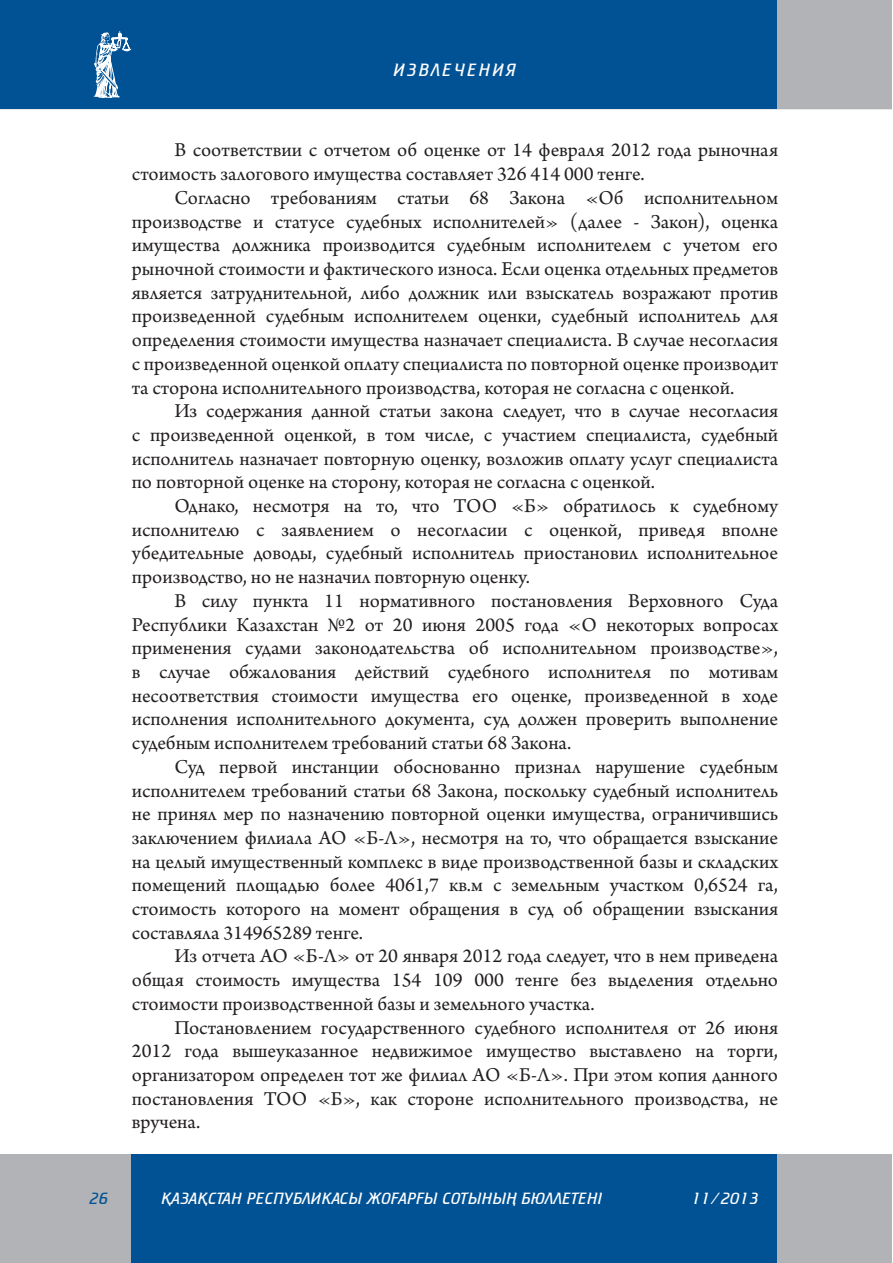
<style>
.page{position:relative;width:893px;height:1263px;background:#fff}
.page>*{position:absolute;margin:0;border:0;box-sizing:border-box;transform-origin:0 0}
.t1{font:20.7px/23.7px "Arno Pro";color:#231f20;text-align:justify}
.t2{font:300 18px "FK Cricket";letter-spacing:.11em;color:#fff}
.t3{font:300 16.5px "FK Cricket";color:#fff}
.t4{font:300 16.5px "FK Cricket";color:#005294}
</style>
<div class="page">
<div style="left:777px;top:1155px;width:114px;height:108px;background:#b2b3b7"></div>
<div style="left:130px;top:1155px;width:647px;height:108px;background:#005294"></div>
<div style="left:0;top:1155px;width:130px;height:108px;background:#b2b3b7"></div>
<div style="left:777px;top:0;width:114px;height:109px;background:#b2b3b7"></div>
<div style="left:0;top:0;width:777px;height:109px;background:#005294"></div>
<svg style="left:93px;top:31px;width:39px;height:67px"></svg>
<p class="t2" style="left:394px;top:61px;width:124px">ИЗВЛЕЧЕНИЯ</p>
<p class="t1" style="left:132px;top:140px;width:648px;text-indent:43px">В соответствии с отчетом об оценке от 14 февраля 2012 года рыночная стоимость залогового имущества составляет 326 414 000 тенге.</p>
<p class="t1" style="left:132px;top:187px;width:648px;text-indent:43px">Согласно требованиям статьи 68 Закона «Об исполнительном производстве и статусе судебных исполнителей» (далее - Закон), оценка имущества должника производится судебным исполнителем с учетом его рыночной стоимости и фактического износа. Если оценка отдельных предметов является затруднительной, либо должник или взыскатель возражают против произведенной судебным исполнителем оценки, судебный исполнитель для определения стоимости имущества назначает специалиста. В случае несогласия с произведенной оценкой оплату специалиста по повторной оценке производит та сторона исполнительного производства, которая не согласна с оценкой.</p>
<p class="t1" style="left:132px;top:400px;width:648px;text-indent:43px">Из содержания данной статьи закона следует, что в случае несогласия с произведенной оценкой, в том числе, с участием специалиста, судебный исполнитель назначает повторную оценку, возложив оплату услуг специалиста по повторной оценке на сторону, которая не согласна с оценкой.</p>
<p class="t1" style="left:132px;top:495px;width:648px;text-indent:43px">Однако, несмотря на то, что ТОО «Б» обратилось к судебному исполнителю с заявлением о несогласии с оценкой, приведя вполне убедительные доводы, судебный исполнитель приостановил исполнительное производство, но не назначил повторную оценку.</p>
<p class="t1" style="left:132px;top:590px;width:648px;text-indent:43px">В силу пункта 11 нормативного постановления Верховного Суда Республики Казахстан №2 от 20 июня 2005 года «О некоторых вопросах применения судами законодательства об исполнительном производстве», в случае обжалования действий судебного исполнителя по мотивам несоответствия стоимости имущества его оценке, произведенной в ходе исполнения исполнительного документа, суд должен проверить выполнение судебным исполнителем требований статьи 68 Закона.</p>
<p class="t1" style="left:132px;top:756px;width:648px;text-indent:43px">Суд первой инстанции обоснованно признал нарушение судебным исполнителем требований статьи 68 Закона, поскольку судебный исполнитель не принял мер по назначению повторной оценки имущества, ограничившись заключением филиала АО «Б-Л», несмотря на то, что обращается взыскание на целый имущественный комплекс в виде производственной базы и складских помещений площадью более 4061,7 кв.м с земельным участком 0,6524 га, стоимость которого на момент обращения в суд об обращении взыскания составляла 314965289 тенге.</p>
<p class="t1" style="left:132px;top:945px;width:648px;text-indent:43px">Из отчета АО «Б-Л» от 20 января 2012 года следует, что в нем приведена общая стоимость имущества 154 109 000 тенге без выделения отдельно стоимости производственной базы и земельного участка.</p>
<p class="t1" style="left:132px;top:1016px;width:648px;text-indent:43px">Постановлением государственного судебного исполнителя от 26 июня 2012 года вышеуказанное недвижимое имущество выставлено на торги, организатором определен тот же филиал АО «Б-Л». При этом копия данного постановления ТОО «Б», как стороне исполнительного производства, не вручена.</p>
<p class="t4" style="left:89px;top:1190px;width:21px">26</p>
<p class="t3" style="left:162px;top:1190px;width:443px">¬АЗА¬СТАН РЕСПУБЛИКАСЫ ЖОªАРªЫ СОТЫНЫ£ БЮЛЛЕТЕНI</p>
<p class="t3" style="left:692px;top:1191px;width:69px">11/2013</p>
</div>
